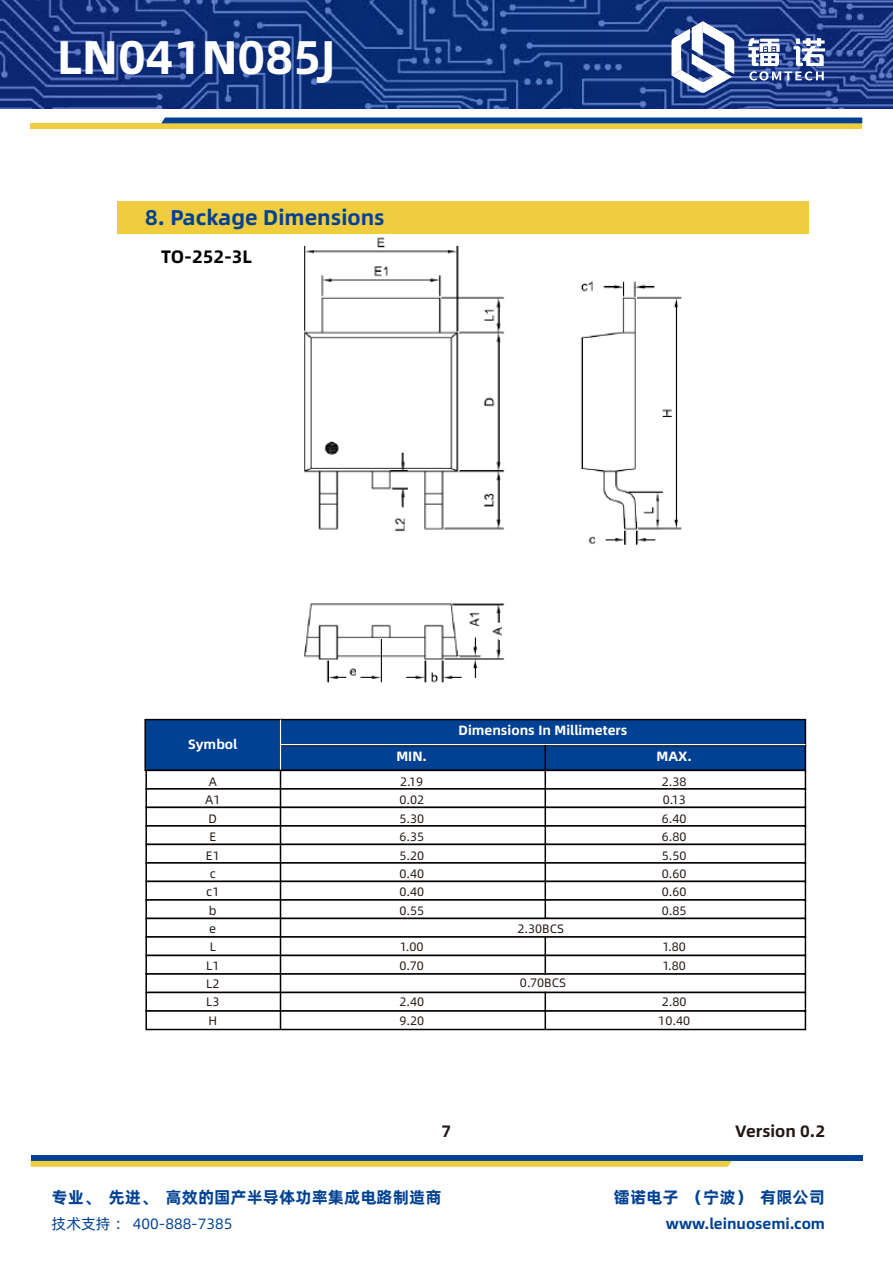
<style>
.page{position:relative;width:893px;height:1263px;background:#fff}
.page>*{position:absolute;margin:0;border:0;box-sizing:border-box;transform-origin:0 0}
.t1{font:47.25px "Alibaba Pu Hui Ti B";color:#fff}
.t2{font:21.3px "Alibaba Pu Hui Ti B";color:#004193}
.t3{font:18px "Alibaba Pu Hui Ti B";color:#000}
.t4{font:16.5px "Alibaba Pu Hui Ti B";color:#004193}
.t5{font:16.5px "Alibaba Pu Hui Ti B";color:#231815}
.t6{font:15px "Alibaba Pu Hui Ti B";color:#004193}
.t7{font:15px "Alibaba Pu Hui Ti R";color:#004193}
.t8{font:13.5px "Alibaba Pu Hui Ti B";color:#fff}
.t9{font:12.3px/18.3px "Alibaba Pu Hui Ti R";color:#231815}
</style>
<div class="page">
<div style="left:31px;top:1155px;width:831px;height:6px;background:#004193"></div>
<svg style="left:31px;top:1161px;width:701px;height:6px"></svg>
<svg style="left:0;top:0;width:893px;height:108px"></svg>
<div style="left:31px;top:123px;width:831px;height:6px;background:#efcd3e"></div>
<div style="left:161px;top:118px;width:701px;height:5px;background:#004193"></div>
<svg style="left:671px;top:21px;width:63px;height:72px"></svg>
<svg style="left:748px;top:38px;width:77px;height:43px"></svg>
<div style="left:117px;top:201px;width:691px;height:32px;background:#efcd3e"></div>
<div style="left:144px;top:719px;width:137px;height:52px;background:#004193;border:2px solid #000"></div>
<div style="left:280px;top:745px;width:526px;height:26px;background:#004193;border:2px solid #000"></div>
<div style="left:280px;top:719px;width:526px;height:26px;background:#004193;border:2px solid #000"></div>
<hr style="left:280px;top:744px;width:525px;height:1px;background:#fff">
<hr style="left:280px;top:720px;width:1px;height:50px;background:#fff">
<div style="left:145px;top:770px;width:661px;height:20px;background:#fff;border:2px solid #000"></div>
<div style="left:145px;top:788px;width:661px;height:20px;background:#fff;border:2px solid #000"></div>
<div style="left:145px;top:807px;width:661px;height:20px;background:#fff;border:2px solid #000"></div>
<div style="left:145px;top:825px;width:661px;height:20px;background:#fff;border:2px solid #000"></div>
<div style="left:145px;top:844px;width:661px;height:20px;background:#fff;border:2px solid #000"></div>
<div style="left:145px;top:862px;width:661px;height:20px;background:#fff;border:2px solid #000"></div>
<div style="left:145px;top:881px;width:661px;height:20px;background:#fff;border:2px solid #000"></div>
<div style="left:145px;top:899px;width:661px;height:20px;background:#fff;border:2px solid #000"></div>
<div style="left:145px;top:918px;width:661px;height:20px;background:#fff;border:2px solid #000"></div>
<div style="left:145px;top:936px;width:661px;height:20px;background:#fff;border:2px solid #000"></div>
<div style="left:145px;top:955px;width:661px;height:20px;background:#fff;border:2px solid #000"></div>
<div style="left:145px;top:973px;width:661px;height:20px;background:#fff;border:2px solid #000"></div>
<div style="left:145px;top:992px;width:661px;height:20px;background:#fff;border:2px solid #000"></div>
<div style="left:145px;top:1010px;width:661px;height:20px;background:#fff;border:2px solid #000"></div>
<hr style="left:544px;top:745px;width:2px;height:173px;background:#000">
<hr style="left:280px;top:770px;width:1px;height:259px;background:#000">
<hr style="left:544px;top:936px;width:2px;height:38px;background:#000">
<hr style="left:544px;top:992px;width:2px;height:37px;background:#000">
<img style="left:304px;top:237px;width:378px;height:446px">
<h1 class="t1" style="left:57px;top:20px;width:279px">LN041N085J</h1>
<h2 class="t2" style="left:145px;top:200px;width:241px">8. Package Dimensions</h2>
<h3 class="t3" style="left:161px;top:243px;width:92px">TO-252-3L</h3>
<p class="t8" style="left:188px;top:733px;width:51px">Symbol</p>
<p class="t9" style="left:205px;top:772px;width:17px;text-align:center">A<br>A1<br>D<br>E<br>E1 c c1 b e<br>L<br>L1<br>L2<br>L3<br>H</p>
<p class="t8" style="left:458px;top:720px;width:171px">Dimensions In Millimeters</p>
<p class="t8" style="left:396px;top:746px;width:32px">MIN.</p>
<p class="t8" style="left:657px;top:746px;width:37px">MAX.</p>
<p class="t9" style="left:399px;top:772px;width:26px;text-align:justify">2.19<br>0.02<br>5.30<br>6.35<br>5.20<br>0.40<br>0.40<br>0.55</p>
<p class="t9" style="left:517px;top:919px;width:48px">2.30BCS</p>
<p class="t9" style="left:400px;top:937px;width:26px">1.00<br>0.70</p>
<p class="t9" style="left:399px;top:992px;width:26px">2.40<br>9.20</p>
<p class="t9" style="left:662px;top:772px;width:26px;text-align:justify">2.38<br>0.13<br>6.40<br>6.80<br>5.50<br>0.60<br>0.60<br>0.85</p>
<p class="t9" style="left:662px;top:937px;width:25px">1.80<br>1.80</p>
<p class="t9" style="left:658px;top:992px;width:33px">2.80<br>10.40</p>
<p class="t9" style="left:520px;top:973px;width:48px">0.70BCS</p>
<h3 class="t5" style="left:442px;top:1118px;width:11px">7</h3>
<h3 class="t5" style="left:735px;top:1118px;width:91px">Version 0.2</h3>
<h3 class="t4" style="left:52px;top:1184px;width:391px">专业、先进、高效的国产半导体功率集成电路制造商</h3>
<h3 class="t4" style="left:614px;top:1184px;width:213px">镭诺电子（宁波）有限公司</h3>
<p class="t7" style="left:52px;top:1213px;width:182px">技术支持： 400-888-7385</p>
<p class="t6" style="left:666px;top:1212px;width:161px">www.leinuosemi.com</p>
</div>
